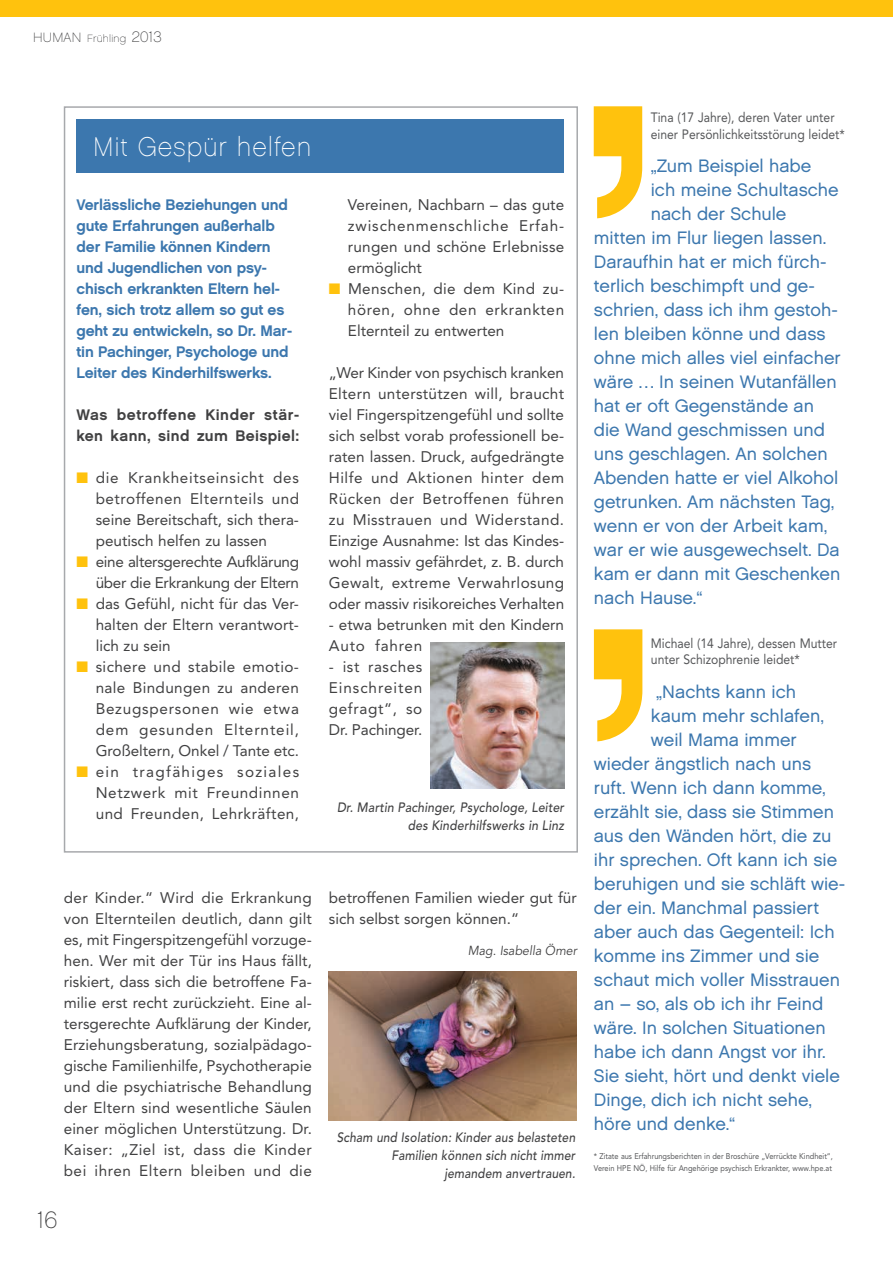
<style>
.page{position:relative;width:893px;height:1263px;background:#fff}
.page>*{position:absolute;margin:0;border:0;box-sizing:border-box;transform-origin:0 0}
.t1{font:27px "Chalet Paris Nineteen Sixty";letter-spacing:.065em;color:#fff;scale:.9 1}
.t2{font:24px "Chalet Paris Nineteen Sixty";color:#414142}
.t3{font:18px "Chalet London Nineteen Sixty";color:#3c77ae}
.t4{font:15.3px/21px "Avenir";color:#414142;text-align:justify}
.t5{font:15.3px/21px "Chalet New York Nineteen Sixty";letter-spacing:-.01em;color:#3c77ae}
.t6{font:15.3px/21px "Avenir";letter-spacing:-.02em;color:#414142;text-align:right}
.t7{font:15.3px/21px "Chalet New York Nineteen Sixty";letter-spacing:.025em;color:#414142}
.t8{font:13.5px/16.5px "Avenir";color:#565759;scale:.9 1}
.t9{font:italic 500 13.5px/18px "Avenir";letter-spacing:.015em;color:#414142;text-align:right;scale:.88 1}
.t10{font:italic 500 13.5px/18px "Avenir";letter-spacing:.015em;color:#414142;text-align:right;scale:.9 1}
.t11{font:italic 13.05px "Avenir";color:#414142;scale:.95 1}
.t12{font:10.5px "Chalet Paris Nineteen Sixty";letter-spacing:.02em;color:#414142}
.t13{font:8.25px/12px "Avenir";color:#565759;scale:.9 1}
.s1{font-size:13.5px}
.s2{font-size:15.3px}
.s3{color:#ffc20d}
</style>
<div class="page">
<div style="left:0;top:0;width:893px;height:17px;background:#ffc20d"></div>
<img style="left:431px;top:643px;width:133px;height:146px">
<svg style="left:594px;top:629px;width:48px;height:112px"></svg>
<div style="left:77px;top:119px;width:487px;height:53px;background:#3c77ae"></div>
<svg style="left:594px;top:106px;width:48px;height:112px"></svg>
<img style="left:329px;top:972px;width:248px;height:148px">
<p class="t12" style="left:33px;top:32px;width:130px"><span class="s1">HUMAN</span> Frühling <span class="s2">2013</span></p>
<h1 class="t1" style="left:94px;top:131px;width:243px">Mit Gespür helfen</h1>
<p class="t5" style="left:77px;top:194px;width:217px">Verlässliche Beziehungen und gute Erfahrungen außerhalb der Familie können Kindern und Jugendlichen von psy&shy;chisch erkrankten Eltern hel&shy;fen, sich trotz allem so gut es geht zu entwickeln, so Dr. Mar&shy;tin Pachinger, Psychologe und<br>Leiter des Kinderhilfswerks.</p>
<p class="t7" style="left:77px;top:404px;width:224px">Was betroffene Kinder stär&shy;ken kann, sind zum Beispiel:</p>
<p class="t4" style="left:96px;top:467px;width:205px;text-indent:-19px"><span class="s3">■</span> die Krankheitseinsicht des betroffenen Elternteils und seine Bereitschaft, sich thera&shy;peutisch helfen zu lassen</p>
<p class="t6" style="left:77px;top:551px;width:224px"><span class="s3">■</span> eine altersgerechte Aufklärung über die Erkrankung der Eltern</p>
<p class="t4" style="left:96px;top:593px;width:205px;text-indent:-19px"><span class="s3">■</span> das Gefühl, nicht für das Ver&shy;halten der Eltern verantwort&shy;lich zu sein</p>
<p class="t4" style="left:96px;top:656px;width:205px;text-indent:-19px"><span class="s3">■</span> sichere und stabile emotio&shy;nale Bindungen zu anderen Bezugspersonen wie etwa dem gesunden Elternteil, Großeltern, Onkel / Tante etc.</p>
<p class="t4" style="left:96px;top:761px;width:205px;text-indent:-19px"><span class="s3">■</span> ein tragfähiges soziales Netzwerk mit Freundinnen und Freunden, Lehrkräften,</p>
<p class="t4" style="left:348px;top:194px;width:218px">Vereinen, Nachbarn – das gute zwischenmenschliche Erfah&shy;rungen und schöne Erlebnisse ermöglicht</p>
<p class="t4" style="left:348px;top:278px;width:218px;text-indent:-19px"><span class="s3">■</span> Menschen, die dem Kind zu&shy;hören, ohne den erkrankten Elternteil zu entwerten</p>
<p class="t4" style="left:329px;top:362px;width:237px">„Wer Kinder von psychisch kranken Eltern unterstützen will, braucht viel Fingerspitzengefühl und sollte sich selbst vorab professionell be&shy;raten lassen. Druck, aufgedrängte Hilfe und Aktionen hinter dem Rücken der Betroffenen führen zu Misstrauen und Widerstand.<br>Einzige Ausnahme: Ist das Kindes&shy;wohl massiv gefährdet, z. B. durch Gewalt, extreme Verwahrlosung oder massiv risikoreiches Verhalten</p>
<p class="t4" style="left:329px;top:614px;width:237px">- etwa betrunken mit den Kindern<br>Auto fahren</p>
<p class="t4" style="left:329px;top:656px;width:95px">- ist rasches Einschreiten gefragt“, so Dr. Pachinger.</p>
<p class="t10" style="left:337px;top:799px;width:254px">Dr. Martin Pachinger, Psychologe, Leiter des Kinderhilfswerks in Linz</p>
<p class="t4" style="left:64px;top:887px;width:250px">der Kinder.“ Wird die Erkrankung von Elternteilen deutlich, dann gilt es, mit Fingerspitzengefühl vorzuge&shy;hen. Wer mit der Tür ins Haus fällt, riskiert, dass sich die betroffene Fa&shy;milie erst recht zurückzieht. Eine al&shy;tersgerechte Aufklärung der Kinder, Erziehungsberatung, sozialpädago&shy;gische Familienhilfe, Psychotherapie und die psychiatrische Behandlung der Eltern sind wesentliche Säulen einer möglichen Unterstützung. Dr.<br>Kaiser: „Ziel ist, dass die Kinder bei ihren Eltern bleiben und die</p>
<p class="t4" style="left:329px;top:887px;width:250px">betroffenen Familien wieder gut für sich selbst sorgen können.“</p>
<p class="t11" style="left:468px;top:943px;width:116px">Mag. Isabella Ömer</p>
<p class="t9" style="left:337px;top:1128px;width:273px">Scham und Isolation: Kinder aus belasteten<br>Familien können sich nicht immer jemandem anvertrauen.</p>
<h2 class="t2" style="left:37px;top:1205px;width:22px">16</h2>
<p class="t8" style="left:651px;top:109px;width:217px">Tina (17 Jahre), deren Vater unter einer Persönlichkeitsstörung leidet*</p>
<p class="t3" style="left:651px;top:154px;width:162px">„Zum Beispiel habe</p>
<p class="t3" style="left:651px;top:178px;width:190px">ich meine Schultasche</p>
<p class="t3" style="left:651px;top:202px;width:137px">nach der Schule</p>
<p class="t3" style="left:594px;top:226px;width:234px">mitten im Flur liegen lassen.</p>
<p class="t3" style="left:594px;top:250px;width:234px">Daraufhin hat er mich fürch-</p>
<p class="t3" style="left:594px;top:274px;width:223px">terlich beschimpft und ge-</p>
<p class="t3" style="left:594px;top:298px;width:245px">schrien, dass ich ihm gestoh-</p>
<p class="t3" style="left:594px;top:322px;width:233px">len bleiben könne und dass</p>
<p class="t3" style="left:594px;top:346px;width:248px">ohne mich alles viel einfacher</p>
<p class="t3" style="left:594px;top:370px;width:244px">wäre … In seinen Wutanfällen</p>
<p class="t3" style="left:594px;top:394px;width:222px">hat er oft Gegenstände an</p>
<p class="t3" style="left:594px;top:418px;width:233px">die Wand geschmissen und</p>
<p class="t3" style="left:594px;top:442px;width:235px">uns geschlagen. An solchen</p>
<p class="t3" style="left:594px;top:466px;width:246px">Abenden hatte er viel Alkohol</p>
<p class="t3" style="left:594px;top:490px;width:242px">getrunken. Am nächsten Tag,</p>
<p class="t3" style="left:594px;top:514px;width:235px">wenn er von der Arbeit kam,</p>
<p class="t3" style="left:594px;top:538px;width:247px">war er wie ausgewechselt. Da</p>
<p class="t3" style="left:594px;top:562px;width:248px">kam er dann mit Geschenken</p>
<p class="t3" style="left:594px;top:586px;width:110px">nach Hause.“</p>
<p class="t8" style="left:651px;top:635px;width:208px">Michael (14 Jahre), dessen Mutter unter Schizophrenie leidet*</p>
<p class="t3" style="left:656px;top:681px;width:142px">„Nachts kann ich</p>
<p class="t3" style="left:651px;top:705px;width:175px">kaum mehr schlafen,</p>
<p class="t3" style="left:651px;top:729px;width:147px">weil Mama immer</p>
<p class="t3" style="left:594px;top:753px;width:219px">wieder ängstlich nach uns</p>
<p class="t3" style="left:594px;top:777px;width:233px">ruft. Wenn ich dann komme,</p>
<p class="t3" style="left:594px;top:801px;width:242px">erzählt sie, dass sie Stimmen</p>
<p class="t3" style="left:594px;top:825px;width:239px">aus den Wänden hört, die zu</p>
<p class="t3" style="left:594px;top:849px;width:245px">ihr sprechen. Oft kann ich sie</p>
<p class="t3" style="left:594px;top:873px;width:253px">beruhigen und sie schläft wie-</p>
<p class="t3" style="left:594px;top:897px;width:227px">der ein. Manchmal passiert</p>
<p class="t3" style="left:594px;top:921px;width:242px">aber auch das Gegenteil: Ich</p>
<p class="t3" style="left:594px;top:945px;width:227px">komme ins Zimmer und sie</p>
<p class="t3" style="left:594px;top:969px;width:248px">schaut mich voller M isstrauen</p>
<p class="t3" style="left:594px;top:993px;width:231px">an – so, als ob ich ihr Feind</p>
<p class="t3" style="left:594px;top:1017px;width:233px">wäre. In solchen Situationen</p>
<p class="t3" style="left:594px;top:1041px;width:233px">habe ich dann Angst vor ihr.</p>
<p class="t3" style="left:594px;top:1065px;width:248px">Sie sieht, hört und denkt viele</p>
<p class="t3" style="left:594px;top:1089px;width:220px">Dinge, dich ich nicht sehe,</p>
<p class="t3" style="left:594px;top:1113px;width:143px">höre und denke.“</p>
<p class="t13" style="left:594px;top:1150px;width:267px">* Zitate aus Erfahrungsberichten in der Broschüre „Verrückte Kindheit“,<br>Verein HPE NÖ, Hilfe für Angehörige psychisch Erkrankter, www.hpe.at</p>
</div>
